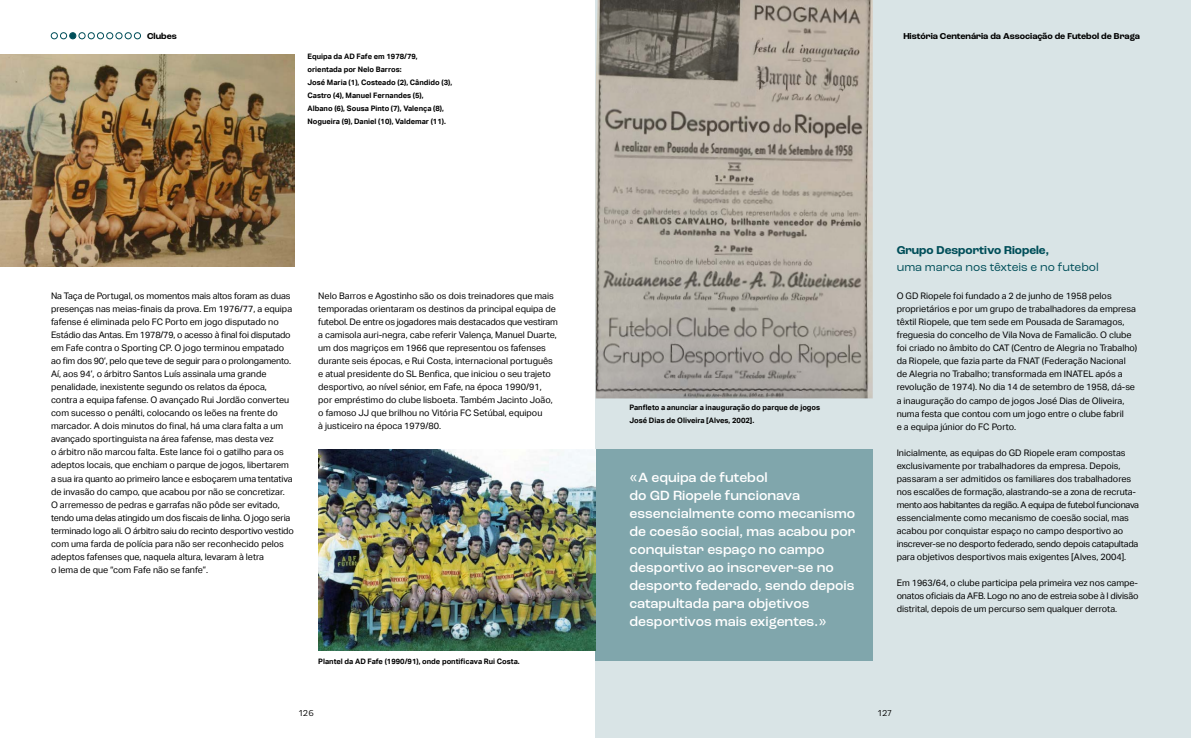
<style>
.page{position:relative;width:1191px;height:738px;background:#fff}
.page>*{position:absolute;margin:0;border:0;box-sizing:border-box;transform-origin:0 0}
.t1{font:500 14px/18px "Roc Grotesk";color:#fff}
.t2{font:12px "Roc Grotesk";color:#004e59}
.t3{font:700 12px "Roc Grotesk";color:#004e59}
.t4{font:9px/13px "Aktiv Grotesk";color:#000}
.t5{font:700 9px "Roc Grotesk";color:#000}
.t6{font:9px "Laca Text";color:#000}
.t7{font:700 7.5px/13px "Aktiv Grotesk";color:#000}
</style>
<div class="page">
<div style="left:595px;top:0;width:596px;height:737px;background:#d9e4e6"></div>
<div style="left:51px;top:32px;width:7px;height:7px;border:1px solid #004e59;border-radius:50%"></div>
<div style="left:60px;top:32px;width:7px;height:7px;border:1px solid #004e59;border-radius:50%"></div>
<svg style="left:70px;top:33px;width:6px;height:6px"></svg>
<div style="left:69px;top:32px;width:7px;height:7px;border:1px solid #004e59;border-radius:50%"></div>
<div style="left:79px;top:32px;width:6px;height:7px;border:1px solid #004e59;border-radius:50%"></div>
<div style="left:88px;top:32px;width:7px;height:7px;border:1px solid #004e59;border-radius:50%"></div>
<div style="left:97px;top:32px;width:7px;height:7px;border:1px solid #004e59;border-radius:50%"></div>
<div style="left:106px;top:32px;width:7px;height:7px;border:1px solid #004e59;border-radius:50%"></div>
<div style="left:116px;top:32px;width:6px;height:7px;border:1px solid #004e59;border-radius:50%"></div>
<div style="left:125px;top:32px;width:6px;height:7px;border:1px solid #004e59;border-radius:50%"></div>
<div style="left:134px;top:32px;width:7px;height:7px;border:1px solid #004e59;border-radius:50%"></div>
<div style="left:595px;top:448px;width:277px;height:212px;background:#80a6ac"></div>
<img style="left:318px;top:449px;width:277px;height:201px">
<img style="left:0;top:54px;width:294px;height:212px">
<img style="left:595px;top:0;width:277px;height:398px">
<p class="t5" style="left:147px;top:30px;width:31px">Clubes</p>
<p class="t7" style="left:307px;top:49px;width:146px">Equipa da AD Fafe em 1978/79, orientada por Nelo Barros:<br>José Maria (1), Costeado (2), Cândido (3), Castro (4), Manuel Fernandes (5),<br>Albano (6), Sousa Pinto (7), Valença (8), Nogueira (9), Daniel (10), Valdemar (11).</p>
<p class="t4" style="left:51px;top:289px;width:244px">Na Taça de Portugal, os momentos mais altos foram as duas presenças nas meias-finais da prova. Em 1976/77, a equipa fafense é eliminada pelo FC Porto em jogo disputado no Estádio das Antas. Em 1978/79, o acesso à final foi disputado em Fafe contra o Sporting CP. O jogo terminou empatado ao fim dos 90’, pelo que teve de seguir para o prolongamento.<br>Aí, aos 94’, o árbitro Santos Luís assinala uma grande penalidade, inexistente segundo os relatos da época, contra a equipa fafense. O avançado Rui Jordão converteu com sucesso o penálti, colocando os leões na frente do marcador. A dois minutos do final, há uma clara falta a um avançado sportinguista na área fafense, mas desta vez<br>o árbitro não marcou falta. Este lance foi o gatilho para os adeptos locais, que enchiam o parque de jogos, libertarem a sua ira quanto ao primeiro lance e esboçarem uma tentativa de invasão do campo, que acabou por não se concretizar.<br>O arremesso de pedras e garrafas não pôde ser evitado, tendo uma delas atingido um dos fiscais de linha. O jogo seria terminado logo ali. O árbitro saiu do recinto desportivo vestido com uma farda de polícia para não ser reconhecido pelos adeptos fafenses que, naquela altura, levaram à letra<br>o lema de que “com Fafe não se fanfe”.</p>
<p class="t4" style="left:318px;top:289px;width:241px">Nelo Barros e Agostinho são os dois treinadores que mais temporadas orientaram os destinos da principal equipa de futebol. De entre os jogadores mais destacados que vestiram a camisola auri-negra, cabe referir Valença, Manuel Duarte, um dos magriços em 1966 que representou os fafenses durante seis épocas, e Rui Costa, internacional português e atual presidente do SL Benfica, que iniciou o seu trajeto desportivo, ao nível sénior, em Fafe, na época 1990/91, por empréstimo do clube lisboeta. Também Jacinto João, o famoso JJ que brilhou no Vitória FC Setúbal, equipou<br>à justiceiro na época 1979/80.</p>
<p class="t7" style="left:318px;top:654px;width:203px">Plantel da AD Fafe (1990/91), onde pontificava Rui Costa.</p>
<p class="t6" style="left:299px;top:707px;width:17px">126</p>
<p class="t5" style="left:903px;top:30px;width:238px">História Centenária da Associação de Futebol de Braga</p>
<p class="t7" style="left:629px;top:400px;width:192px">Panfleto a anunciar a inauguração do parque de jogos<br>José Dias de Oliveira [Alves, 2002].</p>
<p class="t1" style="left:629px;top:468px;width:227px">«A equipa de futebol<br>do GD Riopele funcionava essencialmente como mecanismo de coesão social, mas acabou por conquistar espaço no campo desportivo ao inscrever-se no desporto federado, sendo depois catapultada para objetivos desportivos mais exigentes.»</p>
<h2 class="t3" style="left:896px;top:242px;width:154px">Grupo Desportivo Riopele,</h2>
<h2 class="t2" style="left:896px;top:259px;width:204px">uma marca nos têxteis e no futebol</h2>
<p class="t4" style="left:896px;top:289px;width:242px">O GD Riopele foi fundado a 2 de junho de 1958 pelos proprietários e por um grupo de trabalhadores da empresa têxtil Riopele, que tem sede em Pousada de Saramagos, freguesia do concelho de Vila Nova de Famalicão. O clube foi criado no âmbito do CAT (Centro de Alegria no Trabalho) da Riopele, que fazia parte da FNAT (Federação Nacional de Alegria no Trabalho; transformada em INATEL após a revolução de 1974). No dia 14 de setembro de 1958, dá-se a inauguração do campo de jogos José Dias de Oliveira, numa festa que contou com um jogo entre o clube fabril<br>e a equipa júnior do FC Porto.</p>
<p class="t4" style="left:896px;top:445px;width:244px">Inicialmente, as equipas do GD Riopele eram compostas exclusivamente por trabalhadores da empresa. Depois, passaram a ser admitidos os familiares dos trabalhadores nos escalões de formação, alastrando-se a zona de recruta&shy;mento aos habitantes da região. A equipa de futebol funcionava essencialmente como mecanismo de coesão social, mas acabou por conquistar espaço no campo desportivo ao inscrever-se no desporto federado, sendo depois catapultada para objetivos desportivos mais exigentes [Alves, 2004].</p>
<p class="t4" style="left:896px;top:575px;width:243px;text-align:justify">Em 1963/64, o clube participa pela primeira vez nos campe&shy;onatos oficiais da AFB. Logo no ano de estreia sobe à I divisão distrital, depois de um percurso sem qualquer derrota.</p>
<p class="t6" style="left:878px;top:707px;width:15px">127</p>
</div>
